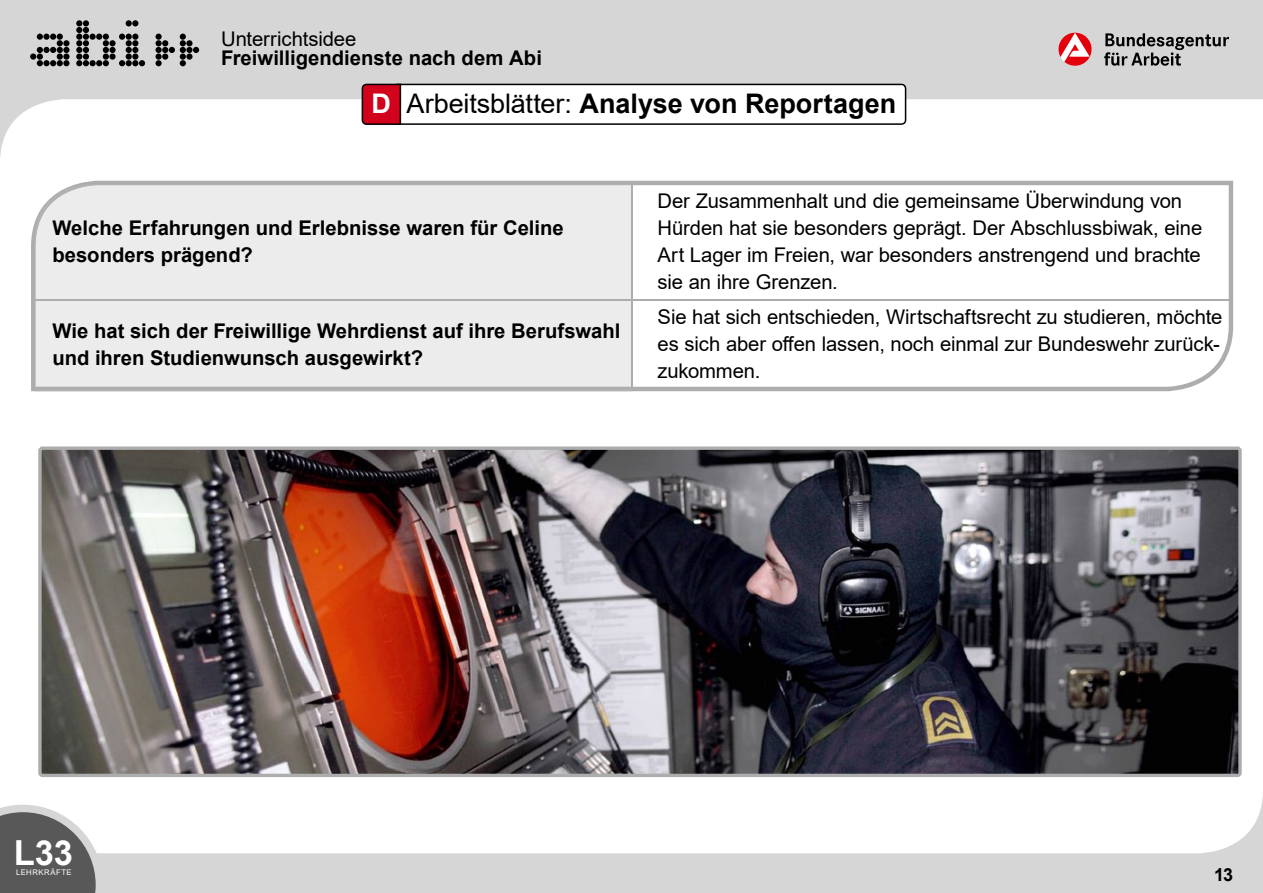
<style>
.page{position:relative;width:1263px;height:893px;background:#d6d6d7}
.page>*{position:absolute;margin:0;border:0;box-sizing:border-box;transform-origin:0 0}
.t1{font:700 34.5px "Arial";color:#fff}
.t2{font:700 27px "Arial";color:#000}
.t3{font:20.25px/27px "Arial";letter-spacing:-.005em;color:#000}
.t4{font:700 20.25px/27px "Arial";color:#000}
.t5{font:700 18px "Arial";color:#000}
.t6{font:7.65px "Arial";letter-spacing:.065em;color:#fff}
.s1{color:#fff}
.s2{font-weight:400}
</style>
<div class="page">
<svg style="left:30px;top:34px;width:40px;height:32px"></svg>
<svg style="left:76px;top:20px;width:69px;height:46px"></svg>
<svg style="left:155px;top:34px;width:44px;height:32px"></svg>
<svg style="left:1104px;top:33px;width:125px;height:33px"></svg>
<svg style="left:1058px;top:33px;width:33px;height:33px"></svg>
<div style="left:0;top:99px;width:1263px;height:754px;background:#fff"></div>
<svg style="left:0;top:805px;width:103px;height:88px;background:#808080"></svg>
<div style="left:31px;top:181px;width:1202px;height:210px;background:#fff"></div>
<div style="left:35px;top:184px;width:597px;height:207px;background:#ececed"></div>
<hr style="left:631px;top:181px;width:601px;height:2px;background:#adadae">
<hr style="left:632px;top:299px;width:600px;height:2px;background:#adadae">
<hr style="left:631px;top:183px;width:2px;height:116px;background:#adadae">
<hr style="left:631px;top:301px;width:2px;height:87px;background:#adadae">
<hr style="left:35px;top:299px;width:597px;height:2px;background:#adadae">
<hr style="left:35px;top:388px;width:598px;height:1px;background:#adadae">
<img style="left:38px;top:446px;width:1204px;height:331px">
<svg style="left:362px;top:84px;width:544px;height:41px;background:#e9dcde"></svg>
<p class="t3" style="left:221px;top:25px;width:137px">Unterrichtsidee</p>
<p class="t4" style="left:221px;top:45px;width:322px">Freiwilligendienste nach dem Abi</p>
<h2 class="t2" style="left:372px;top:85px;width:526px"><span class="s1">D</span> <span class="s2">Arbeitsblätter:</span> Analyse von Reportagen</h2>
<p class="t4" style="left:52px;top:214px;width:513px">Welche Erfahrungen und Erlebnisse waren für Celine besonders prägend?</p>
<p class="t4" style="left:52px;top:317px;width:569px">Wie hat sich der Freiwillige Wehrdienst auf ihre Berufswahl und ihren Studienwunsch ausgewirkt?</p>
<p class="t3" style="left:658px;top:187px;width:546px">Der Zusammenhalt und die gemeinsame Überwindung von hürden hat sie besonders geprägt. Der Abschlussbiwak, eine Art lager im Freien, war besonders anstrengend und brachte sie an ihre Grenzen.</p>
<p class="t3" style="left:658px;top:304px;width:566px">Sie hat sich entschieden, Wirtschaftsrecht zu studieren, möchte es sich aber offen lassen, noch einmal zur Bundeswehr zurück&shy;zukommen.</p>
<h1 class="t1" style="left:14px;top:828px;width:61px">L33</h1>
<p class="t6" style="left:16px;top:867px;width:57px">lehrKrÄFTe</p>
<p class="t5" style="left:1214px;top:861px;width:20px">13</p>
</div>
